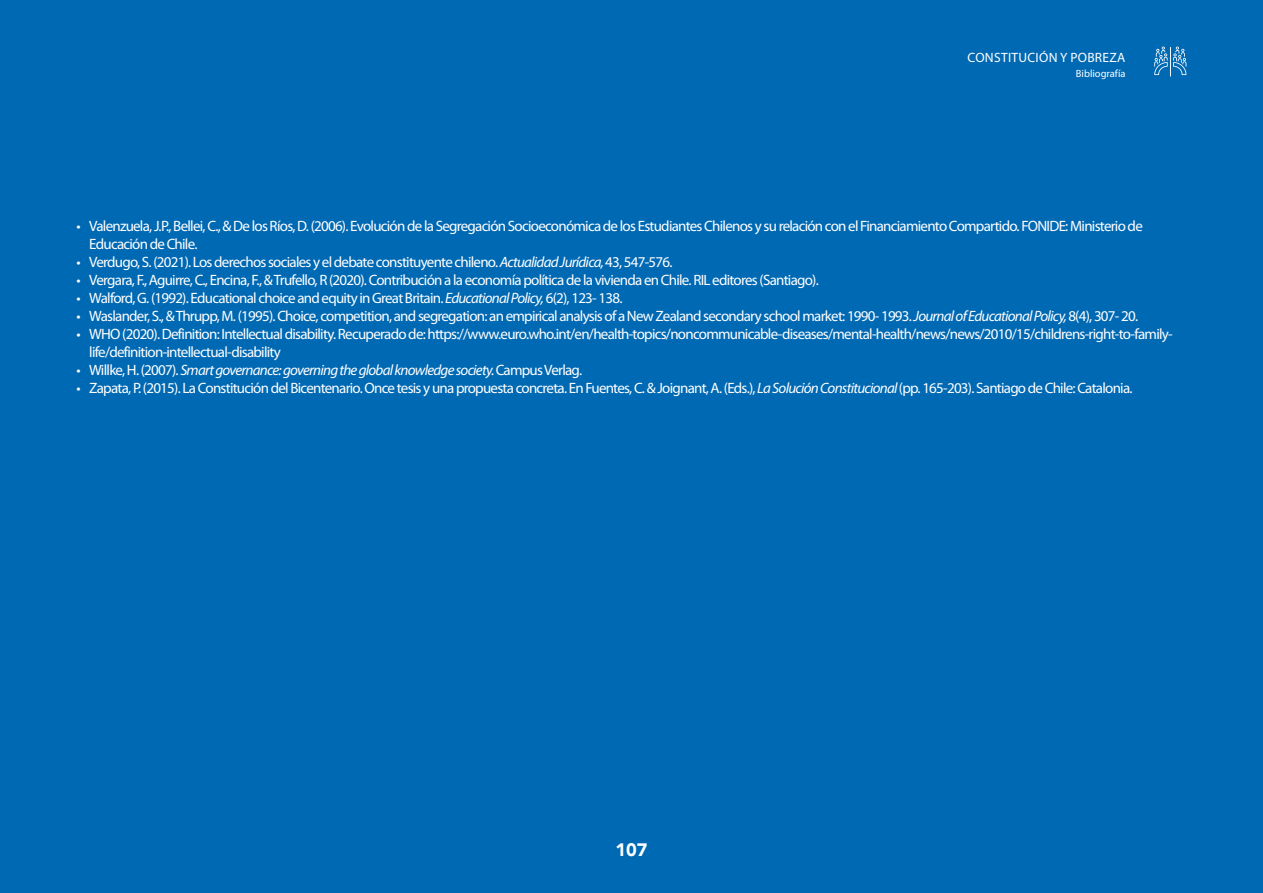
<style>
.page{position:relative;width:1263px;height:893px;background:#0069b4}
.page>*{position:absolute;margin:0;border:0;box-sizing:border-box;transform-origin:0 0}
.t1{font:900 18px "Avenir";color:#fff}
.t2{font:15px/18px "Myriad Pro";letter-spacing:-.05em;color:#fff}
.t3{font:italic 15px "Myriad Pro";letter-spacing:-.05em;color:#fff}
.t4{font:13.5px "Myriad Pro";letter-spacing:.02em;color:#fff}
.t5{font:10.5px "Myriad Pro";color:#fff}
.s1{font-style:italic}
.s2{font-style:normal}
</style>
<div class="page">
<svg style="left:1154px;top:47px;width:32px;height:30px"></svg>
<p class="t4" style="left:967px;top:50px;width:159px">CONSTITUCIÓN Y POBREZA</p>
<p class="t5" style="left:1076px;top:67px;width:51px">Bibliografía</p>
<p class="t2" style="left:89px;top:217px;width:1055px;text-indent:-13px">• Valenzuela, J.P., Bellei, C., &amp; De los Ríos, D. (2006). Evolución de la Segregación Socioeconómica de los Estudiantes Chilenos y su relación con el Financiamiento Compartido. FONIDE: Ministerio de<br>Educación de Chile.</p>
<p class="t2" style="left:77px;top:253px;width:597px">• Verdugo, S. (2021). Los derechos sociales y el debate constituyente chileno. <span class="s1">Actualidad Jurídica,</span> 43, 547-576.</p>
<p class="t2" style="left:77px;top:271px;width:744px">• Vergara, F., Aguirre, C., Encina, F., &amp; Trufello, R (2020). Contribución a la economía política de la vivienda en Chile. RIL editores (Santiago).</p>
<p class="t2" style="left:77px;top:289px;width:547px">• Walford, G. (1992). Educational choice and equity in Great Britain. <span class="s1">Educational Policy,</span> 6(2), 123- 138.</p>
<p class="t2" style="left:77px;top:307px;width:1063px">• Waslander, S., &amp; Thrupp, M. (1995). Choice, competition, and segregation: an empirical analysis of a New Zealand secondary school market: 1990- 1993. <span class="s1">Journal of Educational Policy,</span> 8(4), 307- 20.</p>
<p class="t2" style="left:89px;top:325px;width:1085px;text-indent:-13px">• WHO (2020). Definition: Intellectual disability. Recuperado de: https://www.euro.who.int/en/health-topics/noncommunicable-diseases/mental-health/news/news/2010/15/childrens-right-to-family&shy;life/definition-intellectual-disability</p>
<p class="t3" style="left:77px;top:361px;width:507px"><span class="s2">• Willke, H. (2007).</span> Smart governance: governing the global knowledge society. <span class="s2">Campus Verlag.</span></p>
<p class="t2" style="left:77px;top:379px;width:1057px">• Zapata, P. (2015). La Constitución del Bicentenario. Once tesis y una propuesta concreta. En Fuentes, C. &amp; Joignant, A. (Eds.), <span class="s1">La Solución Constitucional</span> (pp. 165-203). Santiago de Chile: Catalonia.</p>
<p class="t1" style="left:615px;top:834px;width:33px">107</p>
</div>
